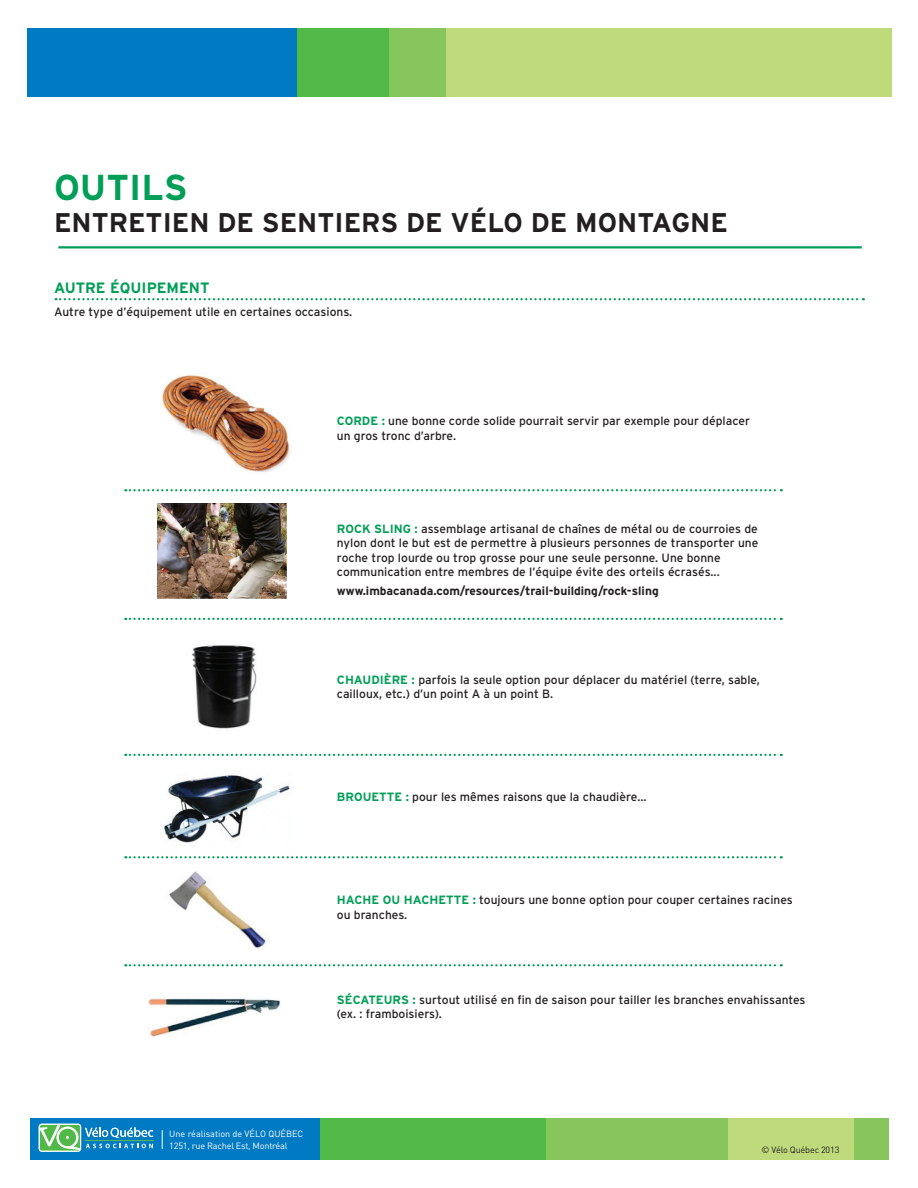
<style>
.page{position:relative;width:918px;height:1188px;background:#fff}
.page>*{position:absolute;margin:0;border:0;box-sizing:border-box;transform-origin:0 0}
.t1{font:700 36px "Interstate";color:#009e57}
.t2{font:700 27px "Interstate";color:#231f20}
.t3{font:700 15px "Interstate";color:#009e57}
.t4{font:12px/14.4px "Interstate";color:#231f20}
.t5{font:700 12px "Interstate";color:#231f20}
.t6{font:9px/11.6px "DIN";color:#fff}
.t7{font:9px "DIN";letter-spacing:-.02em;color:#231f20}
.s1{font-weight:700;color:#009e57}
</style>
<div class="page">
<img style="left:162px;top:374px;width:129px;height:98px">
<img style="left:158px;top:504px;width:128px;height:95px">
<img style="left:191px;top:645px;width:66px;height:84px">
<img style="left:164px;top:775px;width:126px;height:68px">
<img style="left:169px;top:871px;width:97px;height:77px">
<img style="left:148px;top:998px;width:132px;height:39px">
<div style="left:724px;top:1118px;width:165px;height:42px;background:#bfda7b"></div>
<div style="left:854px;top:1118px;width:35px;height:42px;background:#86c65c"></div>
<div style="left:30px;top:1118px;width:291px;height:42px;background:#007ac2"></div>
<div style="left:320px;top:1118px;width:229px;height:42px;background:#51b948"></div>
<div style="left:546px;top:1118px;width:182px;height:42px;background:#86c65c"></div>
<div style="left:27px;top:28px;width:270px;height:69px;background:#007ac2"></div>
<div style="left:297px;top:28px;width:92px;height:69px;background:#51b948"></div>
<div style="left:389px;top:28px;width:57px;height:69px;background:#86c65c"></div>
<div style="left:446px;top:28px;width:446px;height:69px;background:#bfda7b"></div>
<div style="left:39px;top:1124px;width:42px;height:28px;border:2px solid #fff;border-radius:3px"></div>
<svg style="left:39px;top:1124px;width:42px;height:27px"></svg>
<svg style="left:39px;top:1124px;width:114px;height:26px"></svg>
<hr style="left:85px;top:1140px;width:68px;height:1px;background:#51b948">
<svg style="left:162px;top:1130px;width:1px;height:19px"></svg>
<svg style="left:56px;top:298px;width:808px;height:2px"></svg>
<svg style="left:125px;top:489px;width:657px;height:2px"></svg>
<svg style="left:125px;top:618px;width:657px;height:2px"></svg>
<svg style="left:125px;top:754px;width:657px;height:2px"></svg>
<svg style="left:125px;top:856px;width:657px;height:2px"></svg>
<svg style="left:125px;top:964px;width:657px;height:2px"></svg>
<hr style="left:58px;top:246px;width:804px;height:2px;background:#009e57">
<h1 class="t1" style="left:54px;top:167px;width:131px">OUTILS</h1>
<h2 class="t2" style="left:54px;top:207px;width:675px">ENTRETIEN DE SENTIERS DE VÉLO DE MONTAGN E</h2>
<p class="t3" style="left:54px;top:279px;width:11px">AUT</p>
<p class="t3" style="left:85px;top:279px;width:124px">RE ÉQUI PEMENT</p>
<p class="t4" style="left:54px;top:305px;width:301px">Autre type d’équipement utile en certaines occasions.  </p>
<p class="t4" style="left:337px;top:414px;width:415px"><span class="s1">CORDE :</span> une bonne corde solide pourrait servir par exemple pour déplacer un gros tronc d’arbre.</p>
<p class="t4" style="left:337px;top:521px;width:423px"><span class="s1">ROCK SLING :</span> assemblage artisanal de chaînes de métal ou de courroies de nylon dont le but est de permettre à plusieurs personnes de transporter une roche trop lourde ou trop grosse pour une seule personne. Une bonne communication entre membres de l’équipe évite des orteils écrasés...</p>
<p class="t5" style="left:337px;top:584px;width:323px">WWW.IMBACANADA.COM/RESOURCES/TRAIL-BUILDING/ROCK-SLING</p>
<p class="t4" style="left:337px;top:672px;width:425px"><span class="s1">CHAUDIÈRE :</span> parfois la seule option pour déplacer du matériel (terre, sable, cailloux, etc.) d’un point A à un point B.</p>
<p class="t4" style="left:337px;top:789px;width:311px"><span class="s1">BROUETTE :</span> pour les mêmes raisons que la chaudière…</p>
<p class="t4" style="left:337px;top:893px;width:457px"><span class="s1">HACHE OU HACHETTE :</span> toujours une bonne option pour couper certaines racines ou branches.</p>
<p class="t4" style="left:337px;top:992px;width:470px"><span class="s1">SÉCATEURS :</span> surtout utilisé en fin de saison pour tailler les branches envahissantes (ex. : framboisiers).</p>
<p class="t6" style="left:169px;top:1128px;width:136px">Une réalisation de VÉLO QUÉBEC<br>1251, rue Rachel Est, Montréal</p>
<p class="t7" style="left:761px;top:1144px;width:80px">© Vélo Québec 2013</p>
</div>
